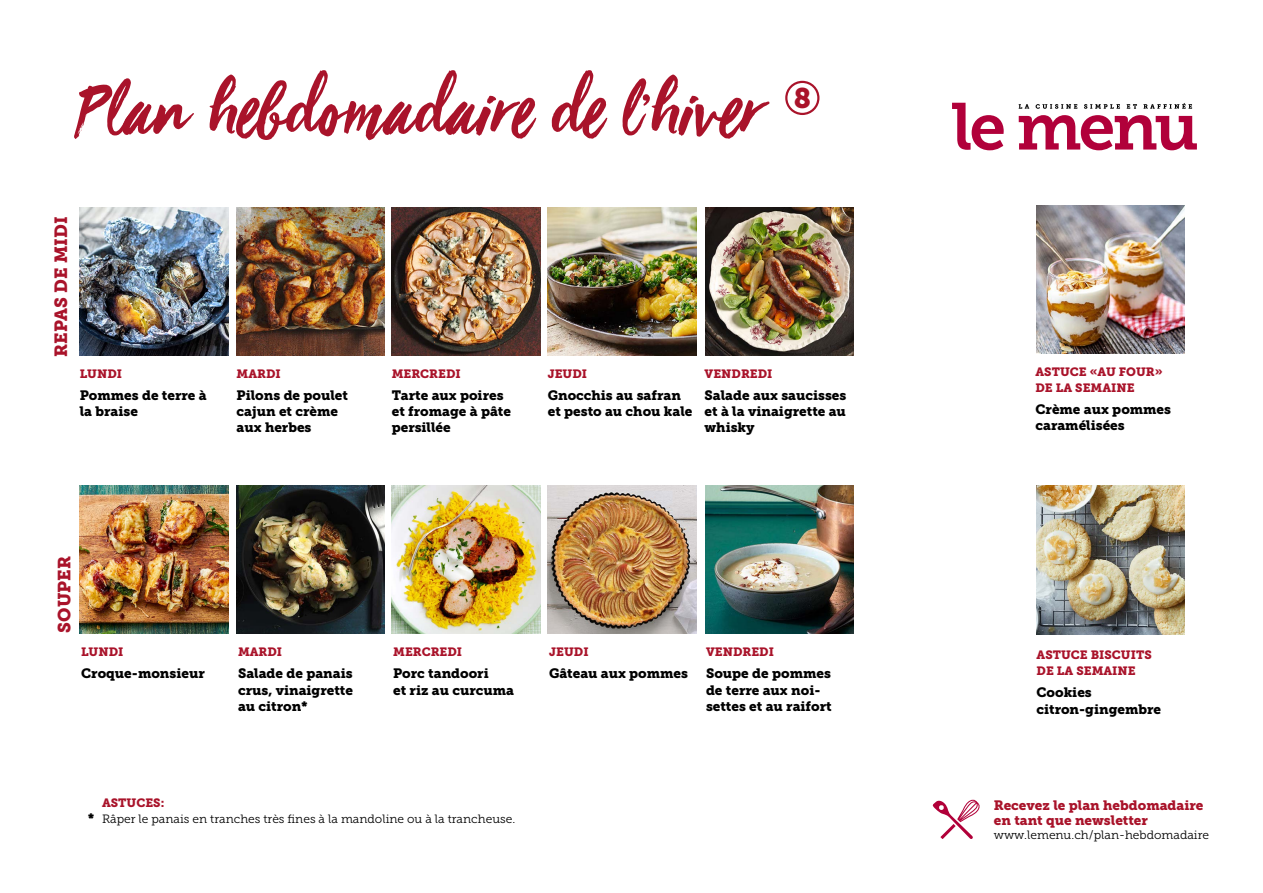
<style>
.page{position:relative;width:1263px;height:893px;background:#fff}
.page>*{position:absolute;margin:0;border:0;box-sizing:border-box;transform-origin:0 0}
.t1{font:81px "Viva Beautiful Pro";color:#a9132a}
.t2{font:28.2px "Museo Slab 900";color:#a9132a}
.t3{font:17.55px "Museo Slab 900";color:#a9132a}
.t4{font:13.5px/16.2px "Museo Slab 900";color:#000}
.t5{font:13.5px/15px "Museo Slab 900";color:#a9132a}
.t6{font:12px/16.2px "Museo Slab 900";color:#a9132a}
.t7{font:12px "Museo Slab 300";color:#000}
.s1{font-family:"Museo Slab 900";font-size:13.5px}
</style>
<div class="page">
<svg style="left:952px;top:103px;width:245px;height:47px"></svg>
<svg style="left:933px;top:800px;width:47px;height:39px"></svg>
<div style="left:785px;top:81px;width:34px;height:34px;border:2px solid #a9132a;border-radius:50%"></div>
<img style="left:80px;top:208px;width:148px;height:148px">
<img style="left:705px;top:208px;width:149px;height:148px">
<img style="left:237px;top:208px;width:148px;height:148px">
<img style="left:392px;top:208px;width:148px;height:148px">
<img style="left:548px;top:208px;width:148px;height:148px">
<img style="left:1036px;top:206px;width:149px;height:148px">
<img style="left:1036px;top:486px;width:149px;height:148px">
<img style="left:80px;top:486px;width:148px;height:148px">
<img style="left:705px;top:486px;width:149px;height:148px">
<img style="left:237px;top:486px;width:148px;height:148px">
<img style="left:392px;top:486px;width:148px;height:148px">
<img style="left:548px;top:486px;width:148px;height:148px">
<h1 class="t1" style="left:77px;top:57px;width:686px">Plan hebdomadaire de l’hiver</h1>
<h2 class="t2" style="left:794px;top:82px;width:19px">8</h2>
<p class="t3" style="left:51px;top:357px;width:142px;rotate:-90deg">REPAS DE MIDI</p>
<p class="t6" style="left:80px;top:365px;width:44px">LUNDI</p>
<p class="t4" style="left:80px;top:387px;width:128px">Pommes de terre à la braise</p>
<p class="t6" style="left:237px;top:365px;width:46px">MARDI</p>
<p class="t4" style="left:237px;top:387px;width:113px">Pilons de poulet cajun et crème aux herbes</p>
<p class="t6" style="left:392px;top:365px;width:71px">MERCREDI</p>
<p class="t4" style="left:392px;top:387px;width:121px">Tarte aux poires et fromage à pâte persillée</p>
<p class="t6" style="left:548px;top:365px;width:41px">JEUDI</p>
<p class="t4" style="left:548px;top:387px;width:146px">Gnocchis au safran et pesto au chou kale</p>
<p class="t6" style="left:705px;top:365px;width:69px">VENDREDI</p>
<p class="t4" style="left:705px;top:387px;width:143px;text-align:justify">Salade aux saucisses et à la vinaigrette au whisky</p>
<p class="t3" style="left:54px;top:633px;width:78px;rotate:-90deg">SOUPER</p>
<p class="t6" style="left:81px;top:644px;width:44px">LUNDI</p>
<p class="t4" style="left:81px;top:666px;width:125px">Croque-monsieur</p>
<p class="t6" style="left:238px;top:644px;width:46px">MARDI</p>
<p class="t4" style="left:238px;top:666px;width:116px;text-align:justify">Salade de panais crus, vinaigrette au citron*</p>
<p class="t6" style="left:393px;top:644px;width:71px">MERCREDI</p>
<p class="t4" style="left:393px;top:666px;width:123px">Porc tandoori<br>et riz au curcuma</p>
<p class="t6" style="left:102px;top:794px;width:64px">ASTUCES:</p>
<p class="t7" style="left:88px;top:812px;width:429px"><span class="s1">*</span> Râper le panais en tranches très fines à la mandoline ou à la trancheuse.</p>
<p class="t6" style="left:549px;top:644px;width:41px">JEUDI</p>
<p class="t4" style="left:549px;top:666px;width:140px">Gâteau aux pommes</p>
<p class="t6" style="left:706px;top:644px;width:69px">VENDREDI</p>
<p class="t4" style="left:706px;top:666px;width:127px">Soupe de pommes de terre aux noi&shy;settes et au raifort</p>
<p class="t6" style="left:1035px;top:364px;width:129px">ASTUCE «AU FOUR»<br>DE LA SEMAINE</p>
<p class="t4" style="left:1035px;top:401px;width:137px">Crème aux pommes caramélisées</p>
<p class="t6" style="left:1036px;top:647px;width:117px">ASTUCE BISCUITS<br>DE LA SEMAINE</p>
<p class="t4" style="left:1036px;top:685px;width:126px">Cookies citron-gingembre</p>
<p class="t5" style="left:994px;top:797px;width:211px">Recevez le plan hebdomadaire en tant que newsletter</p>
<p class="t7" style="left:994px;top:828px;width:217px">www.lemenu.ch/plan-hebdomadaire</p>
</div>
